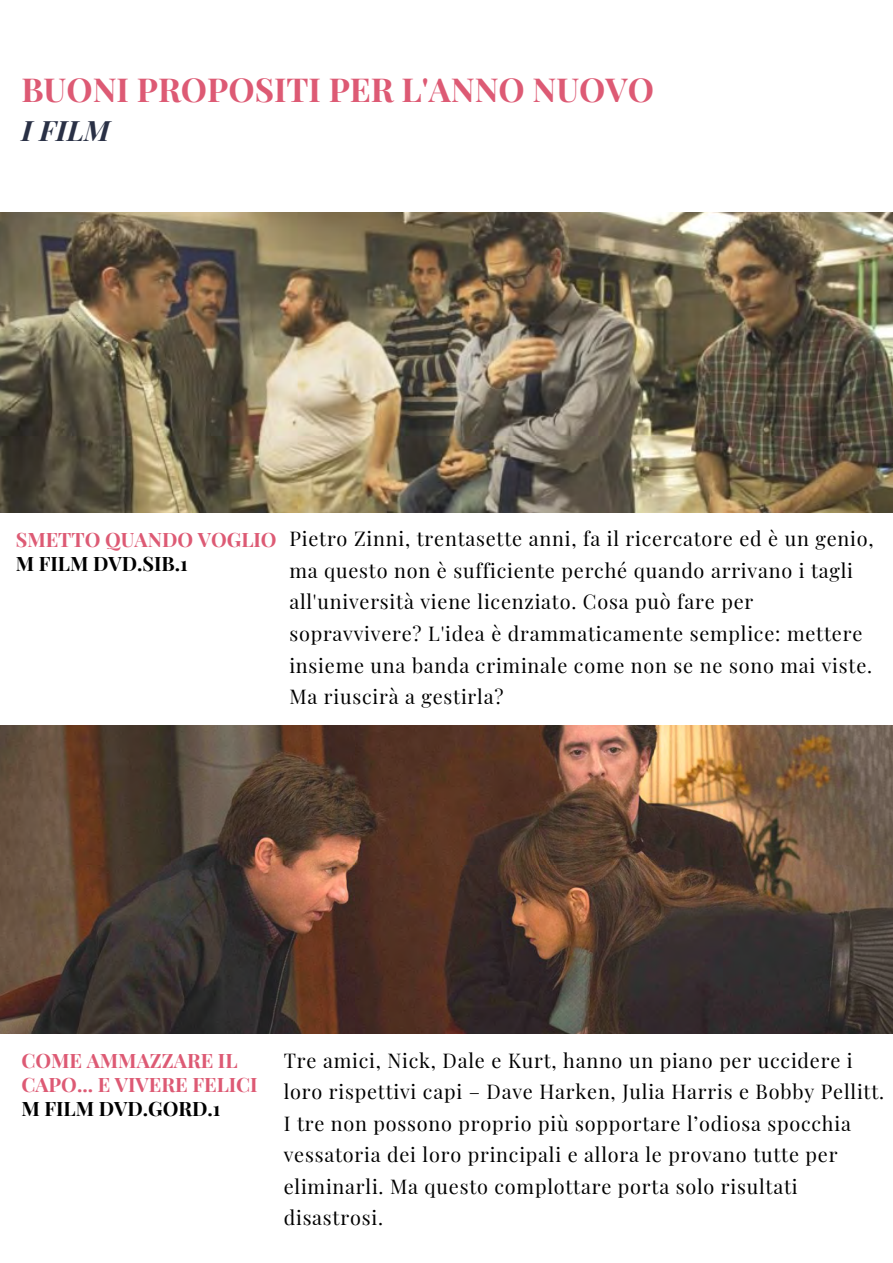
<style>
.page{position:relative;width:893px;height:1263px;background:#fff}
.page>*{position:absolute;margin:0;border:0;box-sizing:border-box;transform-origin:0 0}
.t1{font:700 33.15px "Playfair Display";color:#dd5a74}
.t2{font:italic 700 28.2px "Playfair Display";color:#293045}
.t3{font:19.8px/31.5px "Playfair Display";letter-spacing:.04em;color:#000}
.t4{font:700 19.8px/23.7px "Playfair Display";color:#dd5a74}
.t5{font:700 19.8px "Playfair Display";color:#000}
</style>
<div class="page">
<img style="left:0;top:725px;width:893px;height:309px">
<img style="left:0;top:213px;width:893px;height:299px">
<h1 class="t1" style="left:21px;top:66px;width:634px">BUONI PROPOSITI PER L'ANNO NUOVO</h1>
<h2 class="t2" style="left:21px;top:111px;width:90px">I FILM</h2>
<p class="t4" style="left:16px;top:527px;width:262px">SMETTO QUANDO VOGLIO</p>
<p class="t5" style="left:16px;top:549px;width:174px">M FILM DVD.SIB.1</p>
<p class="t3" style="left:289px;top:522px;width:586px">Pietro Zinni, trentasette anni, fa il ricercatore ed è un genio, ma questo non è sufficiente perché quando arrivano i tagli all'università viene licenziato. Cosa può fare per sopravvivere? L'idea è drammaticamente semplice: mettere insieme una banda criminale come non se ne sono mai viste.<br>Ma riuscirà a gestirla?</p>
<p class="t4" style="left:21px;top:1048px;width:238px">COME AMMAZZARE IL<br>CAPO... E VIVERE FELICI</p>
<p class="t5" style="left:21px;top:1094px;width:201px">M FILM DVD.GORD.1</p>
<p class="t3" style="left:284px;top:1044px;width:602px">Tre amici, Nick, Dale e Kurt, hanno un piano per uccidere i loro rispettivi capi – Dave Harken, Julia Harris e Bobby Pellitt.<br>I tre non possono proprio più sopportare l’odiosa spocchia vessatoria dei loro principali e allora le provano tutte per eliminarli. Ma questo complottare porta solo risultati disastrosi.</p>
</div>
